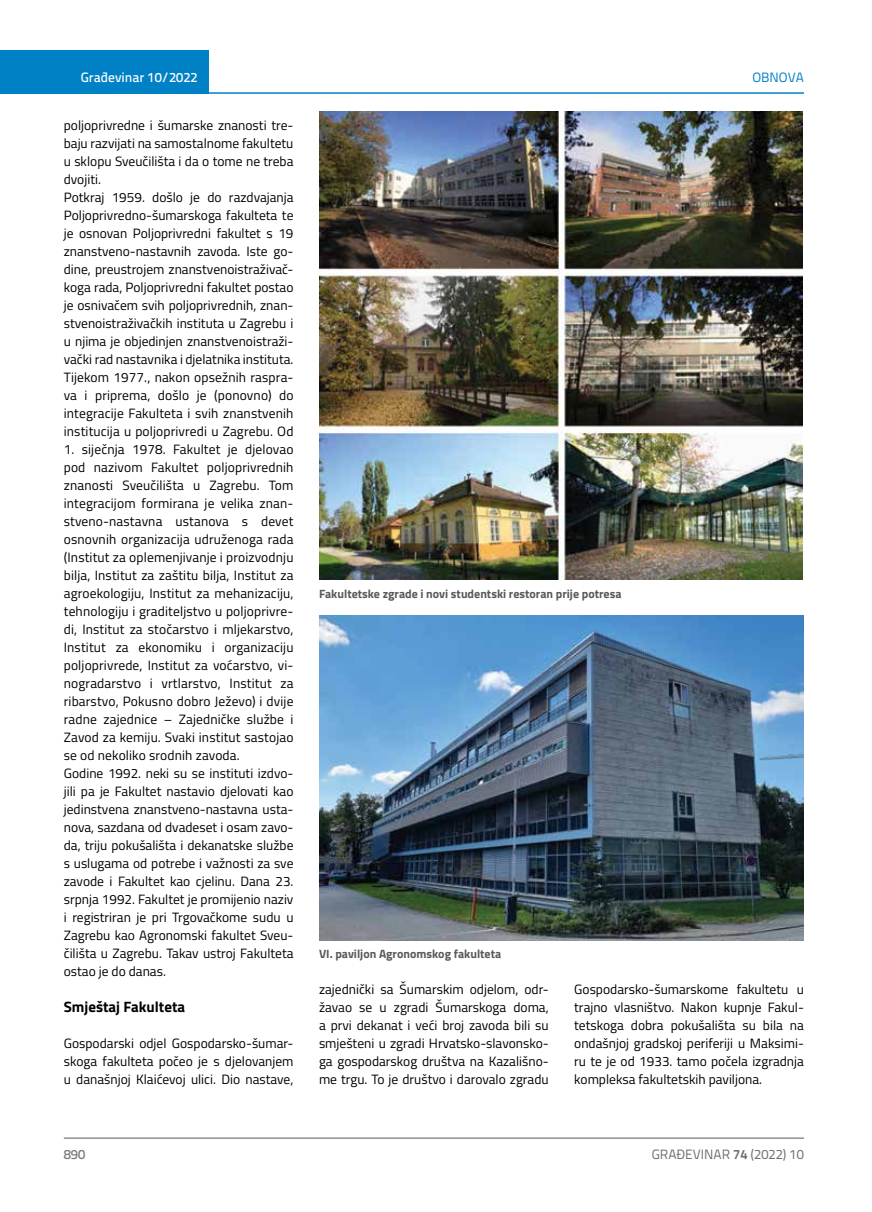
<style>
.page{position:relative;width:872px;height:1212px;background:#fff}
.page>*{position:absolute;margin:0;border:0;box-sizing:border-box;transform-origin:0 0}
.t1{font:700 15px "Titillium";color:#000}
.t2{font:13.5px/18px "Titillium";color:#000;text-align:justify}
.t3{font:13.5px "Titillium Text 22 L";color:#6d6e71}
.t4{font:500 13.5px "Titillium Text 22 L";color:#fff}
.t5{font:13.5px "Titillium Text 22 L";color:#0081c6}
.t6{font:500 13.5px "Titillium Text 22 L";color:#797a7d}
.t7{font:700 12px "Titillium";color:#58595b}
.s1{font-weight:700}
</style>
<div class="page">
<div style="left:0;top:50px;width:208px;height:44px;background:#0081c6"></div>
<hr style="left:0;top:92px;width:804px;height:2px;background:#0081c6">
<hr style="left:64px;top:1138px;width:740px;height:1px;background:#58595b">
<img style="left:319px;top:616px;width:485px;height:324px">
<img style="left:319px;top:112px;width:483px;height:468px">
<p class="t4" style="left:81px;top:67px;width:118px">Građevinar 10/2022</p>
<p class="t5" style="left:752px;top:68px;width:53px">OBNOVA</p>
<p class="t2" style="left:64px;top:115px;width:231px;text-align:left">poljoprivredne i šumarske znanosti tre&shy;baju razvijati na samostalnome fakultetu u sklopu Sveučilišta i da o tome ne treba dvojiti.<br>Potkraj 1959. došlo je do razdvajanja Poljoprivredno-šumarskoga fakulteta te je osnovan Poljoprivredni fakultet s 19 znanstveno-nastavnih zavoda. Iste go&shy;dine, preustrojem znanstvenoistraživač&shy;koga rada, Poljoprivredni fakultet postao je osnivačem svih poljoprivrednih, znan&shy;stvenoistraživačkih instituta u Zagrebu i u njima je objedinjen znanstvenoistraži&shy;vački rad nastavnika i djelatnika instituta.<br>Tijekom 1977., nakon opsežnih raspra&shy;va i priprema, došlo je (ponovno) do integracije Fakulteta i svih znanstvenih institucija u poljoprivredi u Zagrebu. Od</p>
<p class="t2" style="left:64px;top:439px;width:231px;text-align:left">1. siječnja 1978. Fakultet je djelovao pod nazivom Fakultet poljoprivrednih znanosti Sveučilišta u Zagrebu. Tom integracijom formirana je velika znan&shy;stveno-nastavna ustanova s devet osnovnih organizacija udruženoga rada (Institut za oplemenjivanje i proizvodnju bilja, Institut za zaštitu bilja, Institut za agroekologiju, Institut za mehanizaciju, tehnologiju i graditeljstvo u poljoprivre&shy;di, Institut za stočarstvo i mljekarstvo, Institut za ekonomiku i organizaciju poljoprivrede, Institut za voćarstvo, vi&shy;nogradarstvo i vrtlarstvo, Institut za ribarstvo, Pokusno dobro Ježevo) i dvije radne zajednice – Zajedničke službe i Zavod za kemiju. Svaki institut sastojao se od nekoliko srodnih zavoda.<br>Godine 1992. neki su se instituti izdvo&shy;jili pa je Fakultet nastavio djelovati kao jedinstvena znanstveno-nastavna usta&shy;nova, sazdana od dvadeset i osam zavo&shy;da, triju pokušališta i dekanatske službe s uslugama od potrebe i važnosti za sve zavode i Fakultet kao cjelinu. Dana 23. srpnja 1992. Fakultet je promijenio naziv i registriran je pri Trgovačkome sudu u Zagrebu kao Agronomski fakultet Sveu&shy;čilišta u Zagrebu. Takav ustroj Fakulteta ostao je do danas.</p>
<p class="t1" style="left:64px;top:995px;width:123px">Smještaj Fakulteta</p>
<p class="t2" style="left:64px;top:1034px;width:231px">Gospodarski odjel Gospodarsko-šumar&shy;skoga fakulteta počeo je s djelovanjem u današnjoj Klaićevoj ulici. Dio nastave,</p>
<p class="t7" style="left:319px;top:585px;width:304px">Fakultetske zgrade i novi studentski restoran prije potresa</p>
<p class="t7" style="left:319px;top:945px;width:184px">VI. paviljon Agronomskog fakulteta</p>
<p class="t2" style="left:319px;top:980px;width:231px">zajednički sa Šumarskim odjelom, odr&shy;žavao se u zgradi Šumarskoga doma, a prvi dekanat i veći broj zavoda bili su smješteni u zgradi Hrvatsko-slavonsko&shy;ga gospodarskog društva na Kazališno&shy;me trgu. To je društvo i darovalo zgradu</p>
<p class="t2" style="left:574px;top:980px;width:231px">Gospodarsko-šumarskome fakultetu u trajno vlasništvo. Nakon kupnje Fakul&shy;tetskoga dobra pokušališta su bila na ondašnjoj gradskoj periferiji u Maksimi&shy;ru te je od 1933. tamo počela izgradnja kompleksa fakultetskih paviljona.</p>
<p class="t6" style="left:64px;top:1144px;width:23px">890</p>
<p class="t3" style="left:652px;top:1144px;width:154px">GRAĐEVINAR <span class="s1">74</span> (2022) 10</p>
</div>
